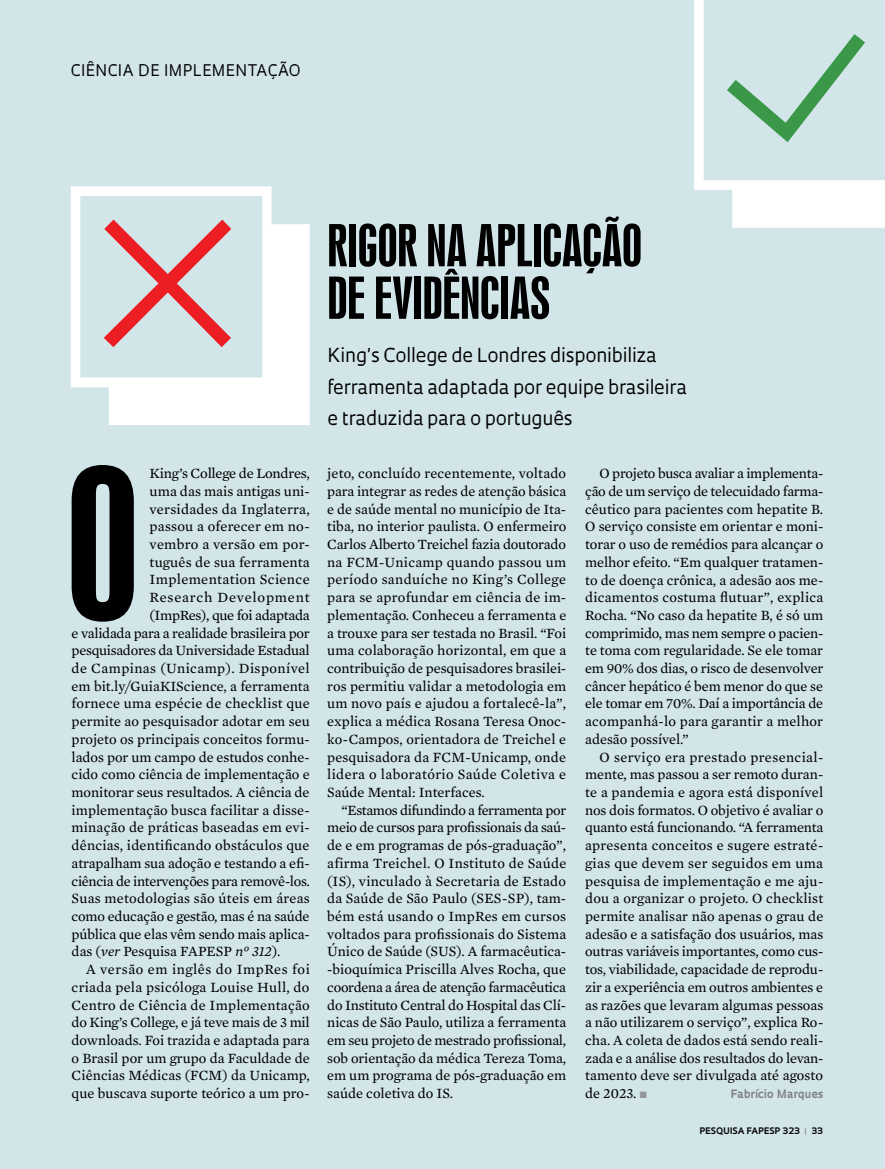
<style>
.page{position:relative;width:885px;height:1169px;background:#fff}
.page>*{position:absolute;margin:0;border:0;box-sizing:border-box;transform-origin:0 0}
.t1{font:195.45px "Swiss 924 BT Regular B";color:#000}
.t2{font:54px/52.5px "Swiss 924 BT Regular B";letter-spacing:-.005em;color:#000}
.t3{font:18.75px/31.5px "Oculum";letter-spacing:-.01em;color:#000}
.t4{font:15.6px "Oculum";letter-spacing:.03em;color:#000}
.t5{font:14.4px/17.7px "Mercury Text G2";color:#000;text-align:justify}
.t6{font:14.4px "Mercury Text G2";letter-spacing:-.02em;color:#000}
.t7{font:14.4px "Mercury Text G2";letter-spacing:.02em;color:#000}
.t8{font:14.4px "Mercury Text G2";letter-spacing:.03em;color:#000}
.t9{font:14.4px "Mercury Text G2";letter-spacing:.04em;color:#000}
.t10{font:14.4px "Mercury Text G2";letter-spacing:.025em;color:#000}
.t11{font:14.4px "Mercury Text G2";letter-spacing:.055em;color:#000}
.t12{font:700 11.25px "Oculum";color:#808285}
.t13{font:700 8.7px "Oculum";letter-spacing:.015em;color:#000}
.s1{font-style:italic}
.s2{color:#939598}
</style>
<div class="page">
<div style="left:0;top:0;width:885px;height:1168px;background:#d2e6e9"></div>
<svg style="left:71px;top:186px;width:239px;height:239px"></svg>
<svg style="left:104px;top:219px;width:127px;height:128px"></svg>
<svg style="left:694px;top:0;width:191px;height:228px"></svg>
<svg style="left:712px;top:19px;width:167px;height:133px"></svg>
<p class="t4" style="left:71px;top:60px;width:231px">CIÊNCIA DE IMPLEMENTAÇÃO</p>
<h1 class="t1" style="left:66px;top:427px;width:76px">O</h1>
<p class="t5" style="left:150px;top:464px;width:162px">King’s College de Londres,</p>
<p class="t5" style="left:150px;top:481px;width:162px">uma das mais antigas uni-</p>
<p class="t5" style="left:150px;top:499px;width:162px">versidades da Inglaterra,</p>
<p class="t5" style="left:150px;top:517px;width:162px">passou a oferecer em no-</p>
<p class="t7" style="left:150px;top:534px;width:162px">vembro a versão em por-</p>
<p class="t5" style="left:150px;top:552px;width:162px">tuguês de sua ferramenta</p>
<p class="t10" style="left:150px;top:569px;width:162px">Implementation Science</p>
<p class="t11" style="left:150px;top:587px;width:162px">Research Development</p>
<p class="t6" style="left:150px;top:604px;width:162px">(ImpRes), que foi adaptada</p>
<p class="t6" style="left:72px;top:622px;width:240px">e validada para a realidade brasileira por</p>
<p class="t6" style="left:72px;top:640px;width:239px">pesquisadores da Universidade Estadual</p>
<p class="t8" style="left:72px;top:658px;width:240px">de Campinas (Unicamp). Disponível</p>
<p class="t5" style="left:72px;top:676px;width:239px">em bit.ly/GuiaKIScience, a ferramenta</p>
<p class="t5" style="left:72px;top:694px;width:240px">fornece uma espécie de checklist que</p>
<p class="t5" style="left:72px;top:711px;width:240px">permite ao pesquisador adotar em seu</p>
<p class="t5" style="left:72px;top:729px;width:240px">projeto os principais conceitos formu-</p>
<p class="t5" style="left:72px;top:747px;width:240px">lados por um campo de estudos conhe-</p>
<p class="t5" style="left:72px;top:765px;width:240px">cido como ciência de implementação e</p>
<p class="t5" style="left:72px;top:782px;width:239px">monitorar seus resultados. A ciência de</p>
<p class="t5" style="left:72px;top:800px;width:240px">implementação busca facilitar a disse-</p>
<p class="t5" style="left:72px;top:818px;width:240px">minação de práticas baseadas em evi-</p>
<p class="t5" style="left:72px;top:835px;width:239px">dências, identificando obstáculos que</p>
<p class="t5" style="left:72px;top:853px;width:240px">atrapalham sua adoção e testando a efi-</p>
<p class="t6" style="left:72px;top:870px;width:240px">ciência de intervenções para removê-los.</p>
<p class="t5" style="left:72px;top:889px;width:240px">Suas metodologias são úteis em áreas</p>
<p class="t5" style="left:72px;top:906px;width:239px">como educação e gestão, mas é na saúde</p>
<p class="t5" style="left:72px;top:924px;width:240px">pública que elas vêm sendo mais aplica-</p>
<p class="t5" style="left:72px;top:942px;width:210px">das (<span class="s1">ver</span> Pesquisa FAPESP <span class="s1">nº 312</span>).</p>
<p class="t9" style="left:86px;top:959px;width:225px">A versão em inglês do ImpRes foi</p>
<p class="t7" style="left:72px;top:976px;width:239px">criada pela psicóloga Louise Hull, do</p>
<p class="t5" style="left:72px;top:995px;width:240px">Centro de Ciência de Implementação</p>
<p class="t5" style="left:72px;top:1012px;width:240px">do King’s College, e já teve mais de 3 mil</p>
<p class="t5" style="left:72px;top:1030px;width:240px">downloads. Foi trazida e adaptada para</p>
<p class="t5" style="left:72px;top:1048px;width:240px">o Brasil por um grupo da Faculdade de</p>
<p class="t5" style="left:72px;top:1066px;width:240px">Ciências Médicas (FCM) da Unicamp,</p>
<p class="t5" style="left:72px;top:1083px;width:240px">que buscava suporte teórico a um pro-</p>
<h2 class="t2" style="left:327px;top:220px;width:316px">RIGOR NA APLICAÇÃO<br>DE EVIDÊNCIAS</h2>
<h3 class="t3" style="left:327px;top:339px;width:361px">King’s College de Londres disponibiliza ferramenta adaptada por equipe brasileira e traduzida para o português</h3>
<p class="t5" style="left:327px;top:464px;width:241px">jeto, concluído recentemente, voltado para integrar as redes de atenção básica e de saúde mental no município de Ita&shy;tiba, no interior paulista. O enfermeiro Carlos Alberto Treichel fazia doutorado na FCM-Unicamp quando passou um período sanduíche no King’s College para se aprofundar em ciência de im&shy;plementação. Conheceu a ferramenta e a trouxe para ser testada no Brasil. “Foi uma colaboração horizontal, em que a contribuição de pesquisadores brasilei&shy;ros permitiu validar a metodologia em um novo país e ajudou a fortalecê-la”, explica a médica Rosana Teresa Onoc&shy;ko-Campos, orientadora de Treichel e pesquisadora da FCM-Unicamp, onde lidera o laboratório Saúde Coletiva e Saúde Mental: Interfaces.</p>
<p class="t5" style="left:327px;top:800px;width:241px;text-indent:14px">“Estamos difundindo a ferramenta por meio de cursos para profissionais da saú&shy;de e em programas de pós-graduação”, afirma Treichel. O Instituto de Saúde (IS), vinculado à Secretaria de Estado da Saúde de São Paulo (SES-SP), tam&shy;bém está usando o ImpRes em cursos voltados para profissionais do Sistema Único de Saúde (SUS). A farmacêutica--bioquímica Priscilla Alves Rocha, que coordena a área de atenção farmacêutica do Instituto Central do Hospital das Clí&shy;nicas de São Paulo, utiliza a ferramenta em seu projeto de mestrado profissional, sob orientação da médica Tereza Toma, em um programa de pós-graduação em saúde coletiva do IS.</p>
<p class="t5" style="left:585px;top:464px;width:240px;text-indent:14px">O projeto busca avaliar a implementa&shy;ção de um serviço de telecuidado farma&shy;cêutico para pacientes com hepatite B.<br>O serviço consiste em orientar e moni&shy;torar o uso de remédios para alcançar o melhor efeito. “Em qualquer tratamen&shy;to de doença crônica, a adesão aos me&shy;dicamentos costuma flutuar”, explica Rocha. “No caso da hepatite B, é só um comprimido, mas nem sempre o pacien&shy;te toma com regularidade. Se ele tomar em 90% dos dias, o risco de desenvolver câncer hepático é bem menor do que se ele tomar em 70%. Daí a importância de acompanhá-lo para garantir a melhor adesão possível.”</p>
<p class="t5" style="left:585px;top:747px;width:240px;text-indent:14px">O serviço era prestado presencial&shy;mente, mas passou a ser remoto duran&shy;te a pandemia e agora está disponível nos dois formatos. O objetivo é avaliar o quanto está funcionando. “A ferramenta apresenta conceitos e sugere estraté&shy;gias que devem ser seguidos em uma pesquisa de implementação e me aju&shy;dou a organizar o projeto. O checklist permite analisar não apenas o grau de adesão e a satisfação dos usuários, mas outras variáveis importantes, como cus&shy;tos, viabilidade, capacidade de reprodu&shy;zir a experiência em outros ambientes e as razões que levaram algumas pessoas a não utilizarem o serviço”, explica Ro&shy;cha. A coleta de dados está sendo reali&shy;zada e a análise dos resultados do levan&shy;tamento deve ser divulgada até agosto de 2023. <span class="s2">■</span></p>
<p class="t12" style="left:730px;top:1086px;width:94px">Fabrício Marques</p>
<p class="t13" style="left:700px;top:1124px;width:125px">PESQUISA FAPESP 323 <span class="s2">|</span> 33</p>
</div>
